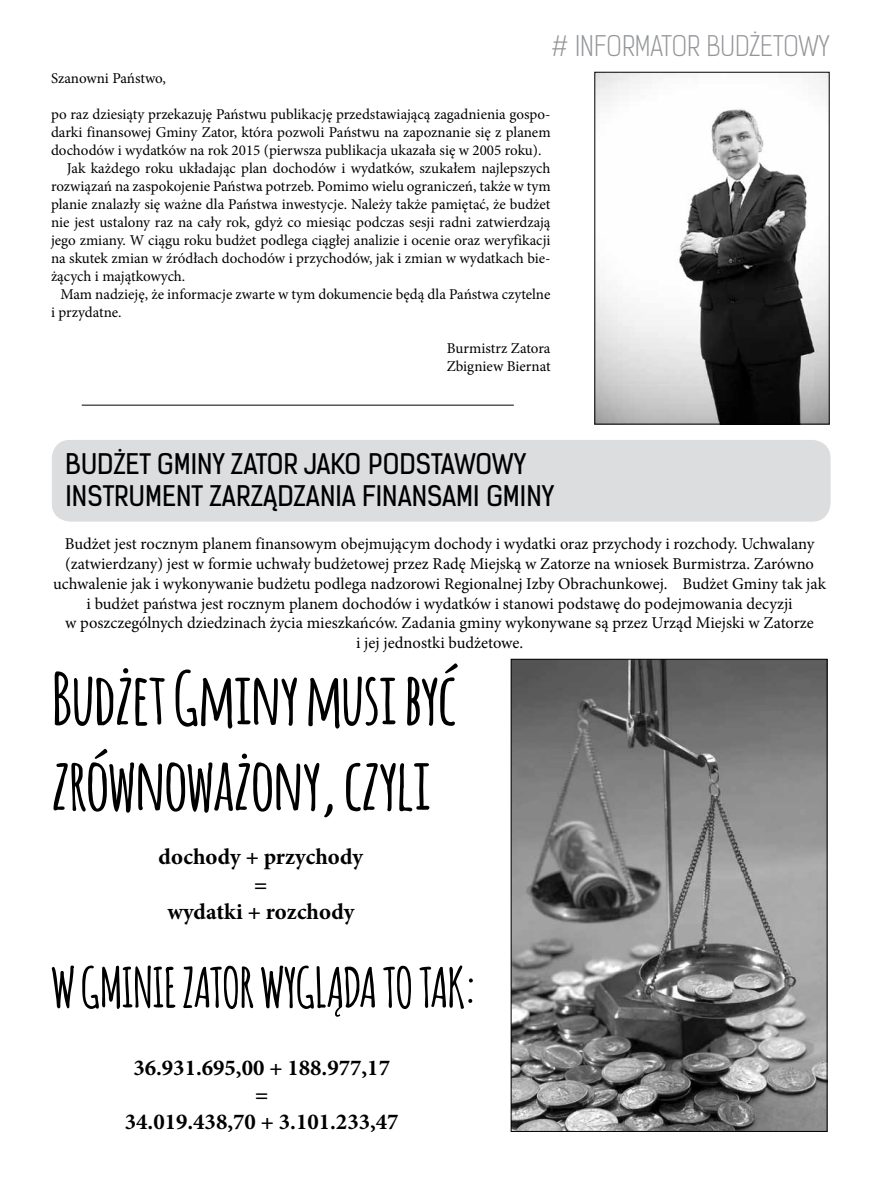
<style>
.page{position:relative;width:893px;height:1191px;background:#fff}
.page>*{position:absolute;margin:0;border:0;box-sizing:border-box;transform-origin:0 0}
.t1{font:700 71.25px/85.3px "Amatic";color:#000}
.t2{font:700 54px "Amatic";color:#000}
.t3{font:27px/32.4px "Kelson Sans";color:#000}
.t4{font:300 27px "Kelson Sans";color:#939598}
.t5{font:700 22.8px/27.3px "Minion Pro";color:#000;text-align:center}
.t6{font:16.5px/19.8px "Minion Pro";color:#000;text-align:center}
.t7{font:15px/18px "Minion Pro";color:#000}
</style>
<div class="page">
<img style="left:597px;top:74px;width:230px;height:348px">
<hr style="left:82px;top:405px;width:432px;height:1px;background:#000">
<div style="left:52px;top:440px;width:778px;height:81px;background:#dcddde;border-radius:18px"></div>
<div style="left:52px;top:440px;width:778px;height:81px;border:1px solid #dcddde;border-radius:18px"></div>
<img style="left:513px;top:661px;width:312px;height:468px">
<div style="left:511px;top:659px;width:316px;height:472px;border:1px solid #000"></div>
<h3 class="t4" style="left:552px;top:30px;width:279px"># INFORMATOR BUDŻETOWY</h3>
<p class="t7" style="left:51px;top:69px;width:116px">Szanowni Państwo,</p>
<p class="t7" style="left:51px;top:105px;width:501px">po raz dziesiąty przekazuję Państwu publikację przedstawiającą zagadnienia gospo-</p>
<p class="t7" style="left:51px;top:123px;width:501px">darki finansowej Gminy Zator, która pozwoli Państwu na zapoznanie się z planem</p>
<p class="t7" style="left:51px;top:141px;width:492px">dochodów i wydatków na rok 2015 (pierwsza publikacja ukazała się w 2005 roku).</p>
<p class="t7" style="left:67px;top:159px;width:485px">Jak każdego roku układając plan dochodów i wydatków, szukałem najlepszych</p>
<p class="t7" style="left:51px;top:177px;width:501px">rozwiązań na zaspokojenie Państwa potrzeb. Pomimo wielu ograniczeń, także w tym</p>
<p class="t7" style="left:51px;top:195px;width:501px">planie znalazły się ważne dla Państwa inwestycje. Należy także pamiętać, że budżet</p>
<p class="t7" style="left:51px;top:213px;width:501px">nie jest ustalony raz na cały rok, gdyż co miesiąc podczas sesji radni zatwierdzają</p>
<p class="t7" style="left:51px;top:231px;width:501px">jego zmiany. W ciągu roku budżet podlega ciągłej analizie i ocenie oraz weryfikacji</p>
<p class="t7" style="left:51px;top:249px;width:501px">na skutek zmian w źródłach dochodów i przychodów, jak i zmian w wydatkach bie-</p>
<p class="t7" style="left:51px;top:267px;width:136px">żących i majątkowych.</p>
<p class="t7" style="left:60px;top:285px;width:492px">Mam nadzieję, że informacje zwarte w tym dokumencie będą dla Państwa czytelne</p>
<p class="t7" style="left:51px;top:303px;width:72px">i przydatne.</p>
<p class="t7" style="left:447px;top:339px;width:105px">Burmistrz Zatora<br>Zbigniew Biernat</p>
<h3 class="t3" style="left:66px;top:448px;width:490px">BUDŻET GMINY ZATOR JAKO PODSTAWOWY<br>INSTRUMENT ZARZĄDZANIA FINANSAMI GMINY</h3>
<p class="t6" style="left:53px;top:534px;width:774px">Budżet jest rocznym planem finansowym obejmującym dochody i wydatki oraz przychody i rozchody. Uchwalany (zatwierdzany) jest w formie uchwały budżetowej przez Radę Miejską w Zatorze na wniosek Burmistrza. Zarówno uchwalenie jak i wykonywanie budżetu podlega nadzorowi Regionalnej Izby Obrachunkowej. Budżet Gminy tak jak i budżet państwa jest rocznym planem dochodów i wydatków i stanowi podstawę do podejmowania decyzji<br>w poszczególnych dziedzinach życia mieszkańców. Zadania gminy wykonywane są przez Urząd Miejski w Zatorze<br>i jej jednostki budżetowe.</p>
<h1 class="t1" style="left:52px;top:653px;width:406px">Budżet Gminy musi być zrównoważony, czyli</h1>
<h3 class="t5" style="left:159px;top:843px;width:206px">dochody + przychody =<br>wydatki + rozchody</h3>
<h2 class="t2" style="left:51px;top:949px;width:427px">W GMINIE ZATOR WYGLĄDA TO TAK:</h2>
<h3 class="t5" style="left:125px;top:1053px;width:275px">36.931.695,00 + 188.977,17 =<br>34.019.438,70 + 3.101.233,47</h3>
</div>
